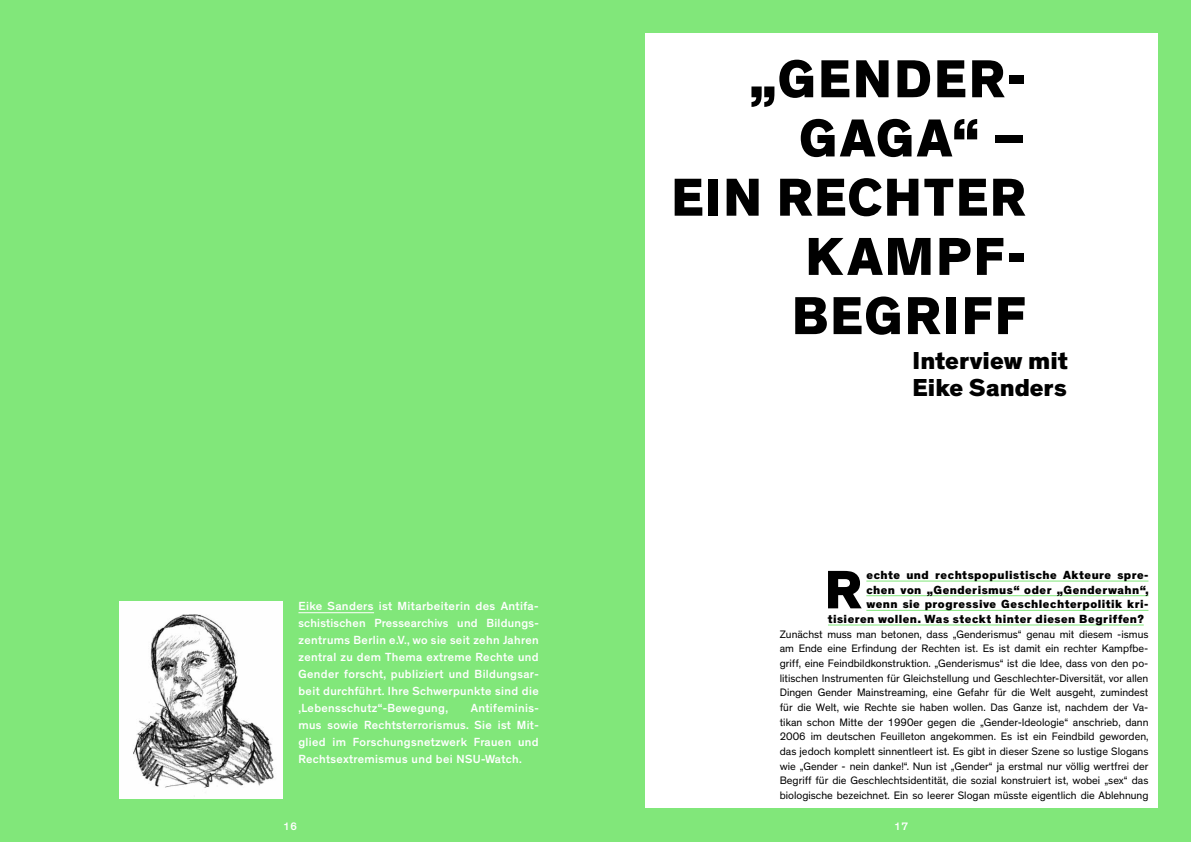
<style>
.page{position:relative;width:1191px;height:842px;background:#81e77a}
.page>*{position:absolute;margin:0;border:0;box-sizing:border-box;transform-origin:0 0}
.t1{font:800 55.1px "Theinhardt";color:#000}
.t2{font:800 54.4px/59.2px "Theinhardt";letter-spacing:.04em;color:#000;text-align:right}
.t3{font:800 25px/27px "Theinhardt";color:#000}
.t4{font:500 12px/17px "Theinhardt";letter-spacing:.03em;color:#fff;text-align:justify}
.t5{font:800 12px "Theinhardt";letter-spacing:.04em;color:#000}
.t6{font:11px/14.7px "Theinhardt";color:#000;text-align:justify}
.t7{font:500 11px "Theinhardt";color:#fff}
</style>
<div class="page">
<div style="left:644px;top:34px;width:513px;height:774px;background:#fff"></div>
<hr style="left:866px;top:580px;width:282px;height:1px;background:#81e77a">
<hr style="left:866px;top:595px;width:282px;height:1px;background:#81e77a">
<hr style="left:866px;top:610px;width:282px;height:1px;background:#81e77a">
<hr style="left:828px;top:624px;width:315px;height:1px;background:#81e77a">
<hr style="left:298px;top:612px;width:76px;height:1px;background:#fff">
<img style="left:119px;top:601px;width:164px;height:198px">
<p class="t4" style="left:298px;top:597px;width:242px">Eike Sanders ist Mitarbeiterin des Antifa&shy;schistischen Pressearchivs und Bildungs&shy;zentrums Berlin e.V., wo sie seit zehn Jahren zentral zu dem Thema extreme Rechte und Gender forscht, publiziert und Bildungsar&shy;beit durchführt. Ihre Schwerpunkte sind die „Lebensschutz“-Bewegung,</p>
<p class="t4" style="left:298px;top:699px;width:242px;text-indent:172px">Antifeminis&shy;mus sowie Rechtsterrorismus. Sie ist Mit&shy;glied im Forschungsnetzwerk Frauen und Rechtsextremismus und bei NSU-Watch.</p>
<h2 class="t2" style="left:671px;top:51px;width:356px">„GENDER-<br>GAGA“ –<br>EIN RECHTER<br>KAMPF-<br>BEGRIFF</h2>
<h3 class="t3" style="left:912px;top:348px;width:157px">Interview mit<br>Eike Sanders</h3>
<h1 class="t1" style="left:824px;top:555px;width:39px">R</h1>
<p class="t5" style="left:866px;top:567px;width:283px">echte und rechtspopulistische Akteure spre-</p>
<p class="t5" style="left:866px;top:582px;width:284px">chen von „Genderismus“ oder „Genderwahn“,</p>
<p class="t5" style="left:866px;top:597px;width:283px">wenn sie progressive Geschlechterpolitik kri-</p>
<p class="t5" style="left:828px;top:611px;width:317px">tisieren wollen. Was steckt hinter diesen Begriffen?</p>
<p class="t6" style="left:780px;top:627px;width:370px">Zunächst muss man betonen, dass „Genderismus“ genau mit diesem -ismus am Ende eine Erfindung der Rechten ist. Es ist damit ein rechter Kampfbe&shy;griff, eine Feindbildkonstruktion. „Genderismus“ ist die Idee, dass von den po&shy;litischen Instrumenten für Gleichstellung und Geschlechter-Diversität, vor allen Dingen Gender Mainstreaming, eine Gefahr für die Welt ausgeht, zumindest für die Welt, wie Rechte sie haben wollen. Das Ganze ist, nachdem der Va&shy;tikan schon Mitte der 1990er gegen die „Gender-Ideologie“ anschrieb, dann 2006 im deutschen Feuilleton angekommen. Es ist ein Feindbild geworden, das jedoch komplett sinnentleert ist. Es gibt in dieser Szene so lustige Slogans wie „Gender - nein danke!“. Nun ist „Gender“ ja erstmal nur völlig wertfrei der Begriff für die Geschlechtsidentität, die sozial konstruiert ist, wobei „sex“ das biologische bezeichnet. Ein so leerer Slogan müsste eigentlich die Ablehnung</p>
<p class="t7" style="left:283px;top:819px;width:15px">16</p>
<p class="t7" style="left:894px;top:819px;width:15px">17</p>
</div>
